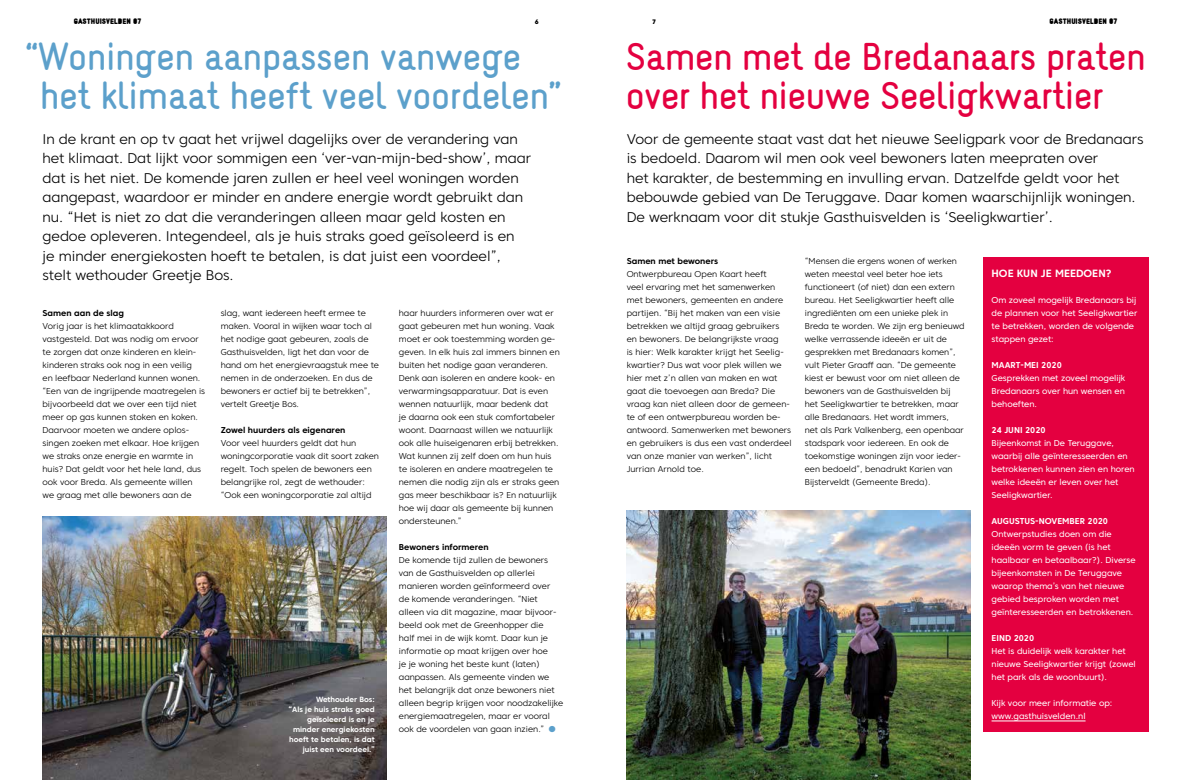
<style>
.page{position:relative;width:1191px;height:780px;background:#fff}
.page>*{position:absolute;margin:0;border:0;box-sizing:border-box;transform-origin:0 0}
.t1{font:34px/39px "Naiv Bold Text";letter-spacing:-.01em;color:#5ca0cb}
.t2{font:34px/39px "Naiv Bold Text";letter-spacing:-.015em;color:#e40040}
.t3{font:300 27px "Core Sans C 35";color:#5ca0cb}
.t4{font:300 14px/19.5px "Core Sans C 35";color:#000}
.t5{font:700 10.5px "Core Sans C 65";color:#fff}
.t6{font:300 8.5px/13px "Core Sans C 35";color:#000}
.t7{font:8.5px/13px "Core Sans C 45";color:#fff}
.t8{font:700 8.5px "Core Sans C 65";color:#000}
.t9{font:700 8.5px "Core Sans C 65";color:#fff}
.t10{font:700 7.5px/10px "Core Sans C 65";color:#fff;text-align:right}
.t11{font:900 7px "Naiv";color:#000}
.t12{font:800 6.5px "Core Sans C 85";color:#000}
</style>
<div class="page">
<img style="left:626px;top:511px;width:344px;height:269px">
<img style="left:43px;top:516px;width:343px;height:264px">
<div style="left:983px;top:257px;width:165px;height:475px;background:#e40040"></div>
<hr style="left:991px;top:720px;width:94px;height:1px;background:#fff">
<p class="t11" style="left:74px;top:17px;width:69px">GASTHUISVELDEN 07</p>
<p class="t12" style="left:535px;top:17px;width:5px">6</p>
<p class="t12" style="left:652px;top:17px;width:5px">7</p>
<p class="t11" style="left:1049px;top:17px;width:69px">GASTHUISVELDEN 07</p>
<h1 class="t1" style="left:40px;top:36px;width:523px;text-indent:-14px">“Woningen aanpassen vanwege het klimaat heeft veel voordelen”</h1>
<p class="t4" style="left:43px;top:129px;width:490px">In de krant en op tv gaat het vrijwel dagelijks over de verandering van het klimaat. Dat lijkt voor sommigen een ‘ver-van-mijn-bed-show’, maar dat is het niet. De komende jaren zullen er heel veel woningen worden aangepast, waardoor er minder en andere energie wordt gebruikt dan nu. “Het is niet zo dat die veranderingen alleen maar geld kosten en gedoe opleveren. Integendeel, als je huis straks goed geïsoleerd is en<br>je minder energiekosten hoeft te betalen, is dat juist een voordeel”, stelt wethouder Greetje Bos.</p>
<p class="t8" style="left:43px;top:307px;width:83px">Samen aan de slag</p>
<p class="t6" style="left:43px;top:319px;width:164px">Vorig jaar is het klimaatakkoord vastgesteld. Dat was nodig om ervoor te zorgen dat onze kinderen en klein&shy;kinderen straks ook nog in een veilig<br>en leefbaar Nederland kunnen wonen. “Een van de ingrijpende maatregelen is bijvoorbeeld dat we over een tijd niet meer op gas kunnen stoken en koken.<br>Daarvoor moeten we andere oplos&shy;singen zoeken met elkaar. Hoe krijgen we straks onze energie en warmte in huis? Dat geldt voor het hele land, dus ook voor Breda. Als gemeente willen we graag met alle bewoners aan de</p>
<p class="t6" style="left:221px;top:306px;width:160px">slag, want iedereen heeft ermee te maken. Vooral in wijken waar toch al het nodige gaat gebeuren, zoals de Gasthuisvelden, ligt het dan voor de hand om het energievraagstuk mee te nemen in de onderzoeken. En dus de bewoners er actief bij te betrekken”, vertelt Greetje Bos.</p>
<p class="t8" style="left:221px;top:424px;width:126px">Zowel huurders als eigenaren</p>
<p class="t6" style="left:221px;top:436px;width:160px">Voor veel huurders geldt dat hun woningcorporatie vaak dit soort zaken regelt. Toch spelen de bewoners een belangrijke rol, zegt de wethouder: “Ook een woningcorporatie zal altijd</p>
<p class="t10" style="left:288px;top:694px;width:88px">Wethouder Bos:<br>“Als je huis straks goed geïsoleerd is en je minder energiekosten hoeft te betalen, is dat juist een voordeel.”</p>
<p class="t6" style="left:399px;top:306px;width:162px">haar huurders informeren over wat er gaat gebeuren met hun woning. Vaak moet er ook toestemming worden ge&shy;geven. In elk huis zal immers binnen en buiten het nodige gaan veranderen.<br>Denk aan isoleren en andere kook- en verwarmingsapparatuur. Dat is even wennen natuurlijk, maar bedenk dat<br>je daarna ook een stuk comfortabeler woont. Daarnaast willen we natuurlijk ook alle huiseigenaren erbij betrekken.<br>Wat kunnen zij zelf doen om hun huis te isoleren en andere maatregelen te nemen die nodig zijn als er straks geen gas meer beschikbaar is? En natuurlijk hoe wij daar als gemeente bij kunnen ondersteunen.”</p>
<p class="t8" style="left:399px;top:541px;width:91px">Bewoners informeren</p>
<p class="t6" style="left:399px;top:553px;width:166px">De komende tijd zullen de bewoners van de Gasthuisvelden op allerlei manieren worden geïnformeerd over<br>de komende veranderingen. “Niet alleen via dit magazine, maar bijvoor&shy;beeld ook met de Greenhopper die<br>half mei in de wijk komt. Daar kun je informatie op maat krijgen over hoe<br>je je woning het beste kunt (laten) aanpassen. Als gemeente vinden we het belangrijk dat onze bewoners niet alleen begrip krijgen voor noodzakelijke energiemaatregelen, maar er vooral ook de voordelen van gaan inzien.”</p>
<h2 class="t3" style="left:546px;top:711px;width:12px">•</h2>
<h1 class="t2" style="left:626px;top:36px;width:521px">Samen met de Bredanaars praten over het nieuwe Seeligkwartier</h1>
<p class="t4" style="left:626px;top:129px;width:518px">Voor de gemeente staat vast dat het nieuwe Seeligpark voor de Bredanaars is bedoeld. Daarom wil men ook veel bewoners laten meepraten over<br>het karakter, de bestemming en invulling ervan. Datzelfde geldt voor het bebouwde gebied van De Teruggave. Daar komen waarschijnlijk woningen.<br>De werknaam voor dit stukje Gasthuisvelden is ‘Seeligkwartier’.</p>
<p class="t8" style="left:626px;top:255px;width:93px">Samen met bewoners</p>
<p class="t6" style="left:626px;top:267px;width:166px">Ontwerpbureau Open Kaart heeft<br>veel ervaring met het samenwerken met bewoners, gemeenten en andere partijen. “Bij het maken van een visie betrekken we altijd graag gebruikers en bewoners. De belangrijkste vraag<br>is hier: Welk karakter krijgt het Seelig&shy;kwartier? Dus wat voor plek willen we hier met z’n allen van maken en wat gaat die toevoegen aan Breda? Die vraag kan niet alleen door de gemeen&shy;te of een ontwerpbureau worden be&shy;antwoord. Samenwerken met bewoners en gebruikers is dus een vast onderdeel van onze manier van werken”, licht Jurrian Arnold toe.</p>
<p class="t6" style="left:805px;top:254px;width:161px">“Mensen die ergens wonen of werken weten meestal veel beter hoe iets functioneert (of niet) dan een extern bureau. Het Seeligkwartier heeft alle ingrediënten om een unieke plek in Breda te worden. We zijn erg benieuwd welke verrassende ideeën er uit de gesprekken met Bredanaars komen”, vult Pieter Graaff aan. “De gemeente kiest er bewust voor om niet alleen de bewoners van de Gasthuisvelden bij het Seeligkwartier te betrekken, maar alle Bredanaars. Het wordt immers,<br>net als Park Valkenberg, een openbaar stadspark voor iedereen. En ook de toekomstige woningen zijn voor ieder&shy;een bedoeld”, benadrukt Karien van Bijsterveldt (Gemeente Breda).</p>
<p class="t5" style="left:991px;top:266px;width:121px">HOE KUN JE MEEDOEN?</p>
<p class="t7" style="left:991px;top:293px;width:147px">Om zoveel mogelijk Bredanaars bij de plannen voor het Seeligkwartier te betrekken, worden de volgende stappen gezet:</p>
<p class="t9" style="left:991px;top:359px;width:72px">MAART-MEI 2020</p>
<p class="t7" style="left:991px;top:371px;width:135px;text-align:justify">Gesprekken met zoveel mogelijk Bredanaars over hun wensen en behoeften.</p>
<p class="t9" style="left:991px;top:424px;width:56px">24 JUNI 2020</p>
<p class="t7" style="left:991px;top:436px;width:145px">Bijeenkomst in De Teruggave, waarbij alle geïnteresseerden en betrokkenen kunnen zien en horen welke ideeën er leven over het<br>Seeligkwartier.</p>
<p class="t9" style="left:991px;top:515px;width:118px">AUGUSTUS-NOVEMBER 2020</p>
<p class="t7" style="left:991px;top:527px;width:146px">Ontwerpstudies doen om die ideeën vorm te geven (is het haalbaar en betaalbaar?). Diverse bijeenkomsten in De Teruggave waarop thema’s van het nieuwe gebied besproken worden met geïnteresseerden en betrokkenen.</p>
<p class="t9" style="left:991px;top:632px;width:44px">EIND 2020</p>
<p class="t7" style="left:991px;top:644px;width:146px">Het is duidelijk welk karakter het nieuwe Seeligkwartier krijgt (zowel het park als de woonbuurt).</p>
<p class="t7" style="left:991px;top:696px;width:122px">Kijk voor meer informatie op: www.gasthuisvelden.nl</p>
</div>
